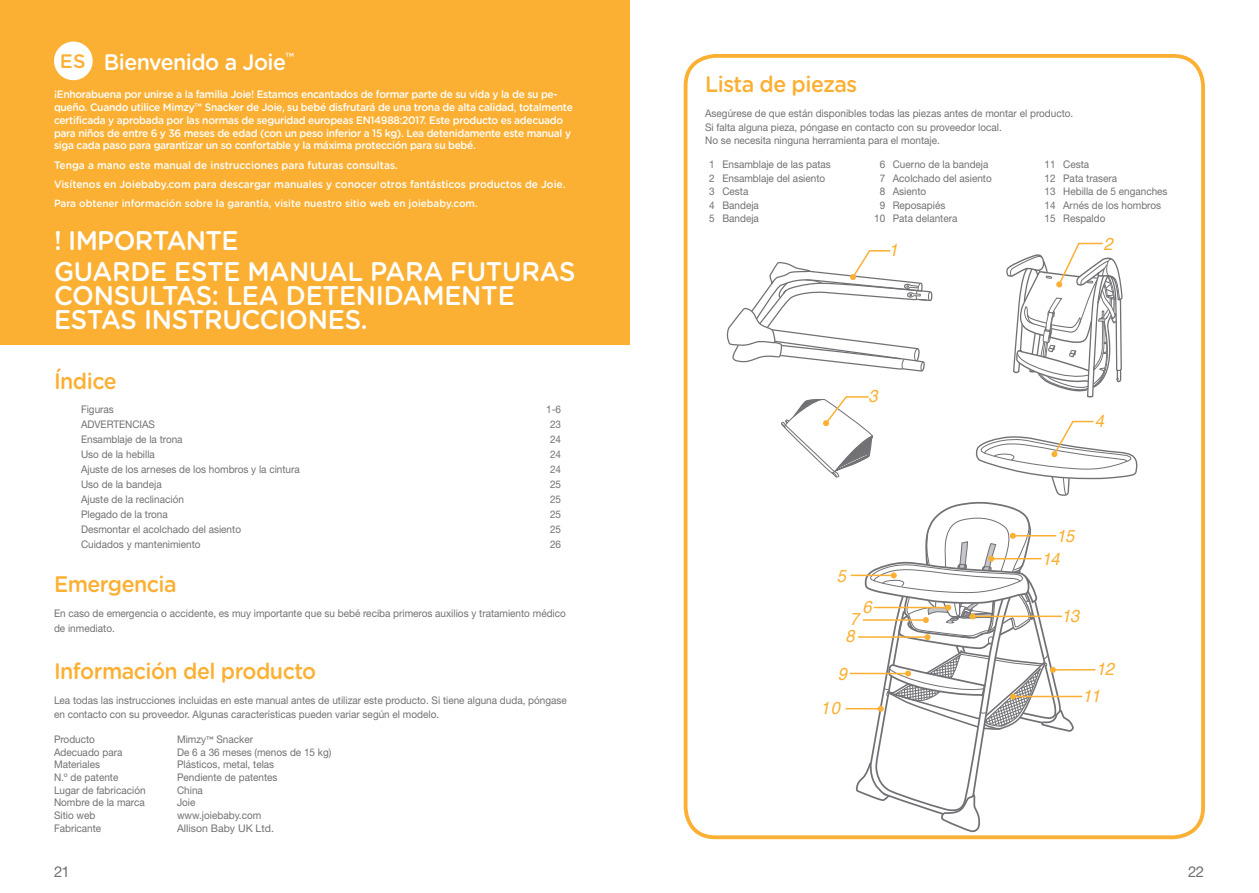
<style>
.page{position:relative;width:1259px;height:893px;background:#fff}
.page>*{position:absolute;margin:0;border:0;box-sizing:border-box;transform-origin:0 0}
.t1{font:500 27px/30.8px "Gotham Rounded";letter-spacing:-.01em;color:#fff;scale:.95 1}
.t2{font:500 22.5px "Gotham Rounded";letter-spacing:-.025em;color:#fbb033;scale:.95 1}
.t3{font:500 22.5px "Gotham Rounded";letter-spacing:-.025em;color:#fff;scale:.95 1}
.t4{font:500 19.5px "Gotham Rounded";color:#fbb033}
.t5{font:italic 17.4px/17.2px "Helvetica";letter-spacing:-.025em;color:#fbb033;scale:.95 1}
.t6{font:15px "Helvetica Neue LT Std";color:#717074}
.t7{font:500 10.8px/12.8px "Gotham Rounded";letter-spacing:-.03em;color:#fff;scale:.95 1}
.t8{font:500 10.8px/19.2px "Gotham Rounded";color:#fff;scale:.95 1}
.t9{font:10.5px/13.5px "Helvetica Neue LT Std";color:#717074;scale:.95 1}
.t10{font:500 10.5px "Gotham Rounded";color:#fff;scale:.95 1}
.t11{font:10.5px "Helvetica Neue LT Std";color:#717074}
.s1{font-family:"Gotham Rounded";font-weight:500;font-size:10.8px}
</style>
<div class="page">
<div style="left:683px;top:54px;width:522px;height:785px;border:4px solid #fbb033;border-radius:30px"></div>
<svg style="left:726px;top:242px;width:412px;height:590px"></svg>
<div style="left:0;top:0;width:629px;height:344px;background:#fbb033"></div>
<div style="left:54px;top:42px;width:39px;height:38px;background:#fff;border-radius:50%"></div>
<h3 class="t4" style="left:60px;top:47px;width:27px">ES</h3>
<h2 class="t3" style="left:104px;top:46px;width:202px">Bienvenido a Joie<sup>™</sup></h2>
<p class="t7" style="left:54px;top:88px;width:548px">¡Enhorabuena por unirse a la familia Joie! Estamos encantados de formar parte de su vida y la de su pe&shy;queño. Cuando utilice Mimzy™ Snacker de Joie, su bebé disfrutará de una trona de alta calidad, totalmente certificada y aprobada por las normas de seguridad europeas EN14988:2017. Este producto es adecuado para niños de entre 6 y 36 meses de edad (con un peso inferior a 15 kg). Lea detenidamente este manual y siga cada paso para garantizar un so confortable y la máxima protección para su bebé.</p>
<p class="t8" style="left:54px;top:155px;width:540px">Tenga a mano este manual de instrucciones para futuras consultas.<br>Visítenos en Joiebaby.com para descargar manuales y conocer otros fantásticos productos de Joie.</p>
<p class="t10" style="left:54px;top:195px;width:447px">Para obtener información sobre la garantía, visite nuestro sitio web en joiebaby.com.</p>
<h1 class="t1" style="left:54px;top:224px;width:550px">! IMPORTANTE<br>GUARDE ESTE MANUAL PARA FUTURAS</h1>
<h1 class="t1" style="left:54px;top:282px;width:486px;line-height:24px">CONSULTAS: LEA DETENIDAMENTE<br>ESTAS INSTRUCCIONES.</h1>
<h2 class="t2" style="left:54px;top:365px;width:67px">Índice</h2>
<p class="t9" style="left:81px;top:402px;width:36px">Figuras</p>
<p class="t9" style="left:546px;top:402px;width:17px">1-6</p>
<p class="t9" style="left:81px;top:417px;width:79px">ADVERTENCIAS</p>
<p class="t9" style="left:550px;top:417px;width:13px">23</p>
<p class="t9" style="left:81px;top:432px;width:108px">Ensamblaje de la trona</p>
<p class="t9" style="left:550px;top:432px;width:13px">24</p>
<p class="t9" style="left:81px;top:447px;width:79px">Uso de la hebilla</p>
<p class="t9" style="left:550px;top:447px;width:13px">24</p>
<p class="t9" style="left:81px;top:462px;width:232px">Ajuste de los arneses de los hombros y la cintura</p>
<p class="t9" style="left:550px;top:462px;width:13px">24</p>
<p class="t9" style="left:81px;top:477px;width:86px">Uso de la bandeja</p>
<p class="t9" style="left:550px;top:477px;width:13px">25</p>
<p class="t9" style="left:81px;top:492px;width:110px">Ajuste de la reclinación</p>
<p class="t9" style="left:550px;top:492px;width:13px">25</p>
<p class="t9" style="left:81px;top:507px;width:93px">Plegado de la trona</p>
<p class="t9" style="left:550px;top:507px;width:13px">25</p>
<p class="t9" style="left:81px;top:522px;width:170px">Desmontar el acolchado del asiento</p>
<p class="t9" style="left:550px;top:522px;width:13px">25</p>
<p class="t9" style="left:81px;top:537px;width:127px">Cuidados y mantenimiento</p>
<p class="t9" style="left:550px;top:537px;width:13px">26</p>
<h2 class="t2" style="left:54px;top:568px;width:131px">Emergencia</h2>
<p class="t9" style="left:54px;top:606px;width:540px;line-height:15px">En caso de emergencia o accidente, es muy importante que su bebé reciba primeros auxilios y tratamiento médico de inmediato.</p>
<h2 class="t2" style="left:54px;top:655px;width:278px">Información del producto</h2>
<p class="t9" style="left:54px;top:694px;width:541px">Lea todas las instrucciones incluidas en este manual antes de utilizar este producto. Si tiene alguna duda, póngase en contacto con su proveedor. Algunas características pueden variar según el modelo.</p>
<p class="t9" style="left:54px;top:733px;width:45px">Producto</p>
<p class="t9" style="left:177px;top:733px;width:81px">Mimzy<span class="s1">™</span> Snacker</p>
<p class="t9" style="left:54px;top:745px;width:73px">Adecuado para</p>
<p class="t9" style="left:177px;top:745px;width:164px">De 6 a 36 meses (menos de 15 kg)</p>
<p class="t9" style="left:54px;top:758px;width:50px">Materiales</p>
<p class="t9" style="left:177px;top:758px;width:104px">Plásticos, metal, telas</p>
<p class="t9" style="left:54px;top:770px;width:69px">N.º de patente</p>
<p class="t9" style="left:177px;top:770px;width:107px">Pendiente de patentes</p>
<p class="t9" style="left:54px;top:783px;width:98px">Lugar de fabricación</p>
<p class="t9" style="left:177px;top:783px;width:29px">China</p>
<p class="t9" style="left:54px;top:796px;width:97px">Nombre de la marca</p>
<p class="t9" style="left:177px;top:796px;width:21px">Joie</p>
<p class="t9" style="left:54px;top:808px;width:45px">Sitio web</p>
<p class="t9" style="left:177px;top:808px;width:90px">www.joiebaby.com</p>
<p class="t9" style="left:54px;top:821px;width:51px">Fabricante</p>
<p class="t11" style="left:177px;top:821px;width:98px">Allison Baby UK Ltd.</p>
<h2 class="t2" style="left:705px;top:68px;width:162px">Lista de piezas</h2>
<p class="t9" style="left:705px;top:107px;width:389px">Asegúrese de que están disponibles todas las piezas antes de montar el producto.<br>Si falta alguna pieza, póngase en contacto con su proveedor local.<br>No se necesita ninguna herramienta para el montaje.</p>
<p class="t9" style="left:709px;top:157px;width:129px">1 Ensamblaje de las patas<br>2 Ensamblaje del asiento<br>3 Cesta<br>4 Bandeja<br>5 Bandeja</p>
<p class="t9" style="left:879px;top:158px;width:116px">6 Cuerno de la bandeja</p>
<p class="t9" style="left:1044px;top:158px;width:131px">11 Cesta<br>12 Pata trasera<br>13 Hebilla de 5 enganches<br>14 Arnés de los hombros<br>15 Respaldo</p>
<p class="t9" style="left:879px;top:171px;width:119px">7 Acolchado del asiento</p>
<p class="t9" style="left:879px;top:185px;width:50px">8 Asiento</p>
<p class="t9" style="left:879px;top:198px;width:71px">9 Reposapiés</p>
<p class="t9" style="left:874px;top:212px;width:89px">10 Pata delantera</p>
<h3 class="t5" style="left:889px;top:242px;width:11px">1</h3>
<h3 class="t5" style="left:868px;top:388px;width:11px">3</h3>
<h3 class="t5" style="left:1103px;top:235px;width:11px">2</h3>
<h3 class="t5" style="left:1095px;top:413px;width:11px">4</h3>
<h3 class="t5" style="left:1041px;top:525px;width:36px;line-height:23px;text-indent:15px">15<br>14</h3>
<h3 class="t5" style="left:837px;top:568px;width:11px">5</h3>
<h3 class="t5" style="left:845px;top:610px;width:16px">7<br>8</h3>
<h3 class="t5" style="left:820px;top:656px;width:29px;line-height:35px;text-indent:17px">9<br>10</h3>
<h3 class="t5" style="left:1082px;top:656px;width:35px;line-height:26.8px;text-indent:14px">12<br>11</h3>
<h3 class="t5" style="left:862px;top:598px;width:11px">6</h3>
<h3 class="t5" style="left:1061px;top:608px;width:20px">13</h3>
<h3 class="t6" style="left:54px;top:862px;width:17px">21</h3>
<h3 class="t6" style="left:1188px;top:862px;width:18px">22</h3>
</div>
